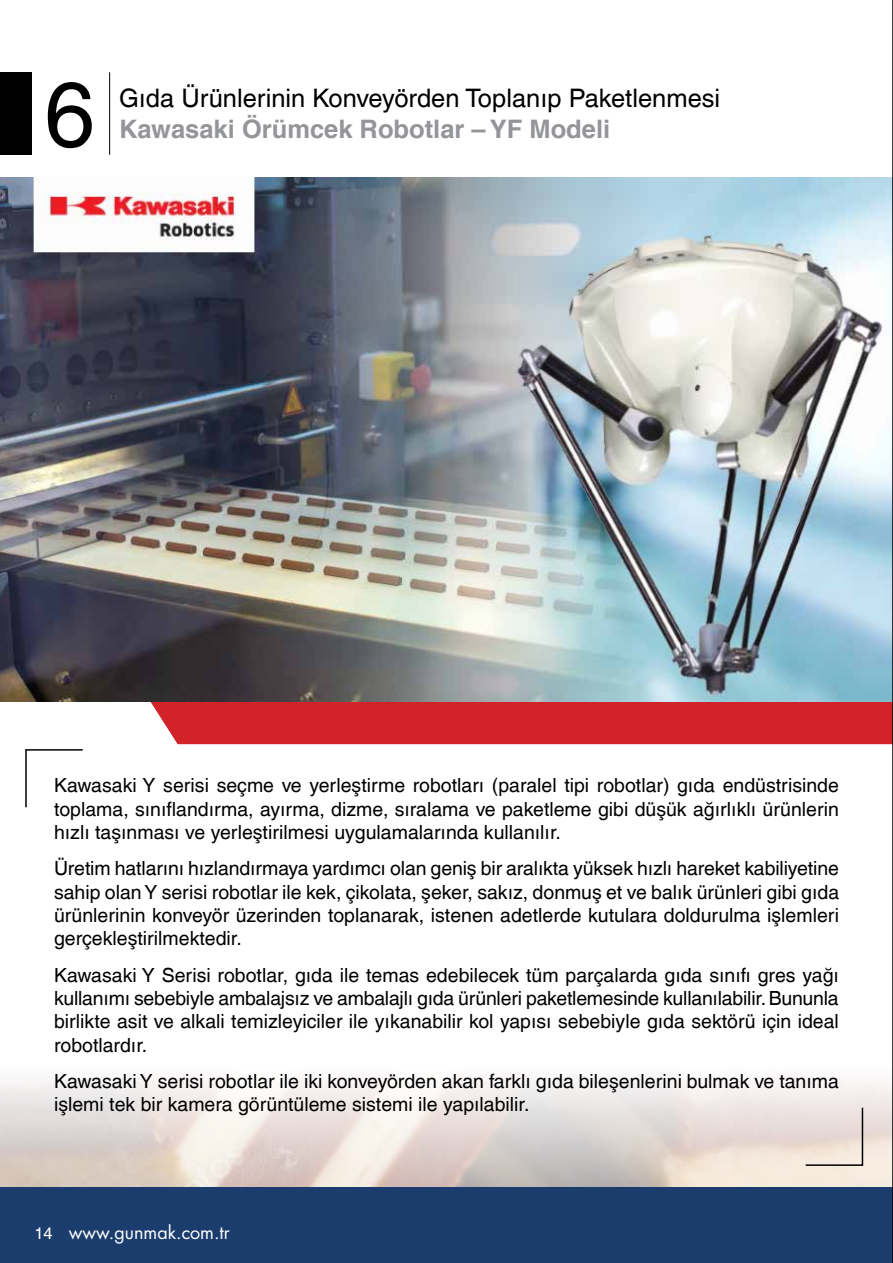
<style>
.page{position:relative;width:893px;height:1263px;background:#fff}
.page>*{position:absolute;margin:0;border:0;box-sizing:border-box;transform-origin:0 0}
.t1{font:91.65px "Helvetica LT Com";color:#000}
.t2{font:25.5px "Helvetica LT Com";color:#000}
.t3{font:700 25.5px "Helvetica LT Com";color:#939598}
.t4{font:19.5px/23.4px "Helvetica LT Com";color:#000;text-align:justify}
.t5{font:18px "Futura LT Pro";color:#fff}
.s1{font-family:"Helvetica LT Com";font-size:16.5px}
</style>
<div class="page">
<div style="left:150px;top:701px;width:742px;height:43px;background:#d2232a"></div>
<img style="left:0;top:744px;width:892px;height:444px">
<div style="left:0;top:1188px;width:893px;height:75px;background:#1b3d6d"></div>
<img style="left:0;top:177px;width:892px;height:524px">
<hr style="left:109px;top:72px;width:1px;height:83px;background:#000">
<div style="left:0;top:72px;width:32px;height:83px;background:#000"></div>
<svg style="left:24px;top:748px;width:60px;height:61px"></svg>
<svg style="left:804px;top:1106px;width:60px;height:61px;background:#e2d6d0"></svg>
<hr style="left:892px;top:0;width:1px;height:1263px;background:#000">
<h1 class="t1" style="left:44px;top:61px;width:52px">6</h1>
<h2 class="t2" style="left:119px;top:84px;width:603px">Gıda Ürünlerinin Konveyörden Toplanıp Paketlenmesi</h2>
<h2 class="t3" style="left:119px;top:113px;width:493px">Kawasaki Örümcek Robotlar – YF Modeli</h2>
<p class="t4" style="left:54px;top:774px;width:786px">Kawasaki Y serisi seçme ve yerleştirme robotları (paralel tipi robotlar) gıda endüstrisinde toplama, sınıflandırma, ayırma, dizme, sıralama ve paketleme gibi düşük ağırlıklı ürünlerin hızlı taşınması ve yerleştirilmesi uygulamalarında kullanılır.</p>
<p class="t4" style="left:54px;top:856px;width:787px">Üretim hatlarını hızlandırmaya yardımcı olan geniş bir aralıkta yüksek hızlı hareket kabiliyetine sahip olan Y serisi robotlar ile kek, çikolata, şeker, sakız, donmuş et ve balık ürünleri gibi gıda ürünlerinin konveyör üzerinden toplanarak, istenen adetlerde kutulara doldurulma işlemleri gerçekleştirilmektedir.</p>
<p class="t4" style="left:54px;top:963px;width:786px">Kawasaki Y Serisi robotlar, gıda ile temas edebilecek tüm parçalarda gıda sınıfı gres yağı kullanımı sebebiyle ambalajsız ve ambalajlı gıda ürünleri paketlemesinde kullanılabilir. Bununla birlikte asit ve alkali temizleyiciler ile yıkanabilir kol yapısı sebebiyle gıda sektörü için ideal robotlardır.</p>
<p class="t4" style="left:54px;top:1069px;width:786px">Kawasaki Y serisi robotlar ile iki konveyörden akan farklı gıda bileşenlerini bulmak ve tanıma işlemi tek bir kamera görüntüleme sistemi ile yapılabilir.</p>
<p class="t5" style="left:34px;top:1220px;width:197px"><span class="s1">14</span> www.gunmak.com.tr</p>
</div>
